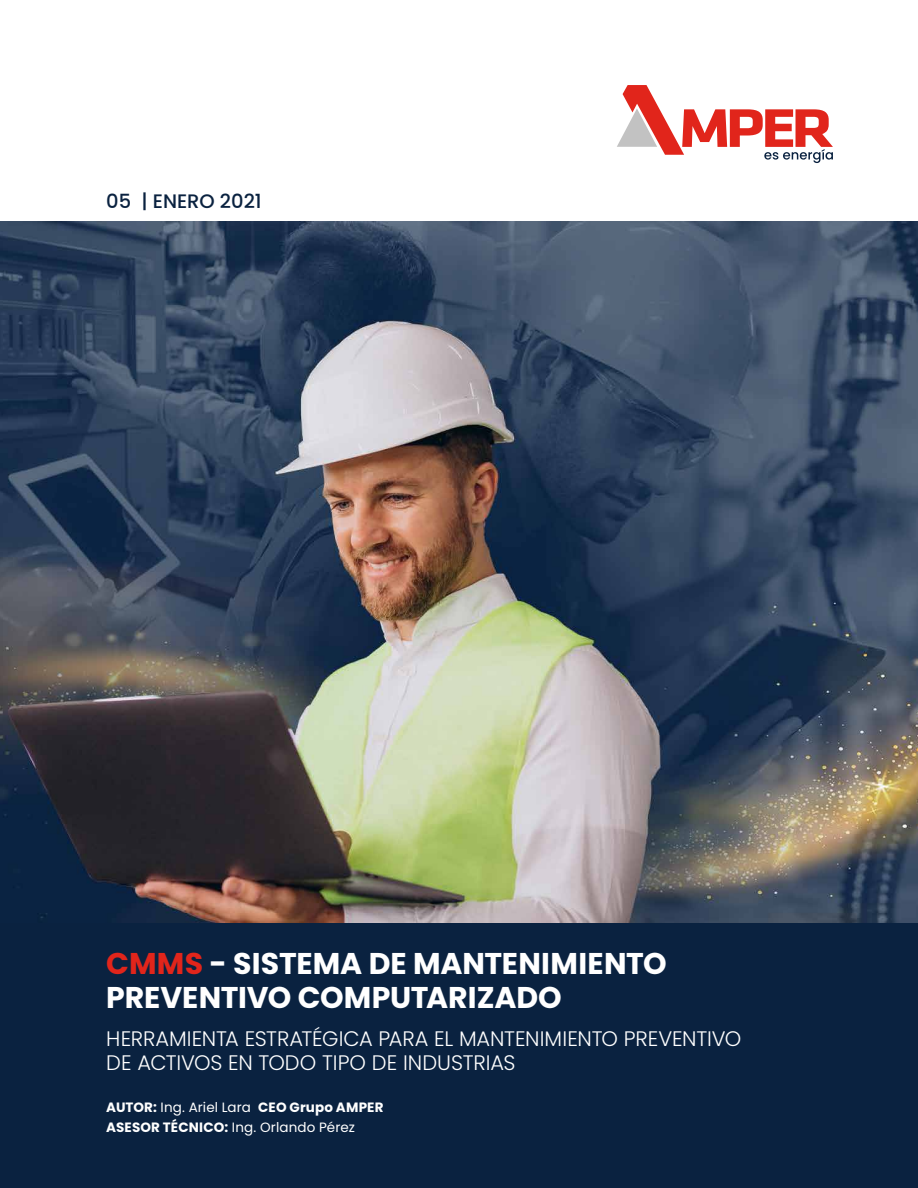
<style>
.page{position:relative;width:918px;height:1188px;background:#fff}
.page>*{position:absolute;margin:0;border:0;box-sizing:border-box;transform-origin:0 0}
.t1{font:700 30px/34.5px "Poppins";letter-spacing:-.005em;color:#fff}
.t2{font:300 21px/24px "Poppins";letter-spacing:-.01em;color:#fff}
.t3{font:500 19.5px "Poppins";color:#0a2240}
.t4{font:700 13.5px/19.5px "Poppins";letter-spacing:.01em;color:#fff}
.s1{color:#e1251b}
.s2{font-weight:400}
</style>
<div class="page">
<img style="left:0;top:222px;width:918px;height:702px">
<svg style="left:617px;top:85px;width:216px;height:78px"></svg>
<div style="left:0;top:924px;width:918px;height:264px;background:#0a2240"></div>
<p class="t3" style="left:106px;top:190px;width:157px">05 | ENERO 2021</p>
<h1 class="t1" style="left:106px;top:946px;width:562px"><span class="s1">CMMS</span> - SISTEMA DE MANTENIMIENTO<br>PREVENTIVO COMPUTARIZADO</h1>
<p class="t2" style="left:106px;top:1027px;width:637px">HERRAMIENTA ESTRATÉGICA PARA EL MANTENIMIENTO PREVENTIVO<br>DE ACTIVOS EN TODO TIPO DE INDUSTRIAS</p>
<p class="t4" style="left:106px;top:1098px;width:279px">AUTOR: <span class="s2">Ing. Ariel Lara</span> CEO Grupo AMPER<br>ASESOR TÉCNICO: <span class="s2">Ing. Orlando Pérez</span></p>
</div>
